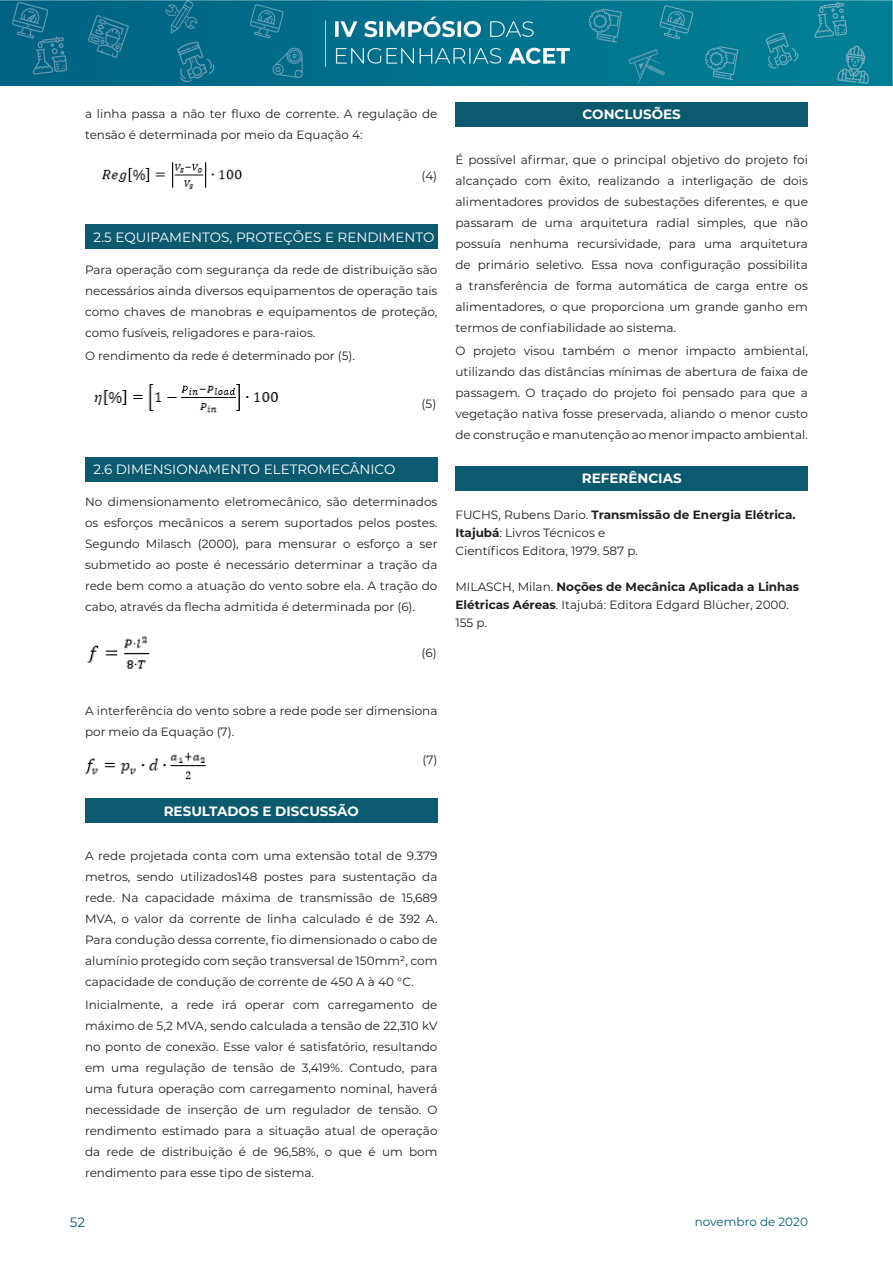
<style>
.page{position:relative;width:893px;height:1263px;background:#fff}
.page>*{position:absolute;margin:0;border:0;box-sizing:border-box;transform-origin:0 0}
.títulos_2{font:13.5px "Montserrat";color:#fff}
.títulos_1{font:700 13.5px "Montserrat";color:#fff}
.t1{font:13.5px "Montserrat";color:#0b5a6f}
.texto_-_sem_parágraf{font:12px/21px "Montserrat";color:#231f20;text-align:justify}
.referências{font:12px/18px "Montserrat";color:#231f20}
.referências-2{font:700 12px/18px "Montserrat";color:#231f20}
.t2{font:12px "Montserrat";color:#0b5a6f}
.s1{font-weight:400}
.s2{font-weight:700}
</style>
<div class="page">
<img style="left:0;top:0;width:893px;height:86px">
<div style="left:85px;top:224px;width:352px;height:25px;background:#0b5a6f"></div>
<div style="left:85px;top:457px;width:352px;height:25px;background:#0b5a6f"></div>
<div style="left:85px;top:798px;width:352px;height:25px;background:#0b5a6f"></div>
<img style="left:101px;top:162px;width:141px;height:28px">
<img style="left:93px;top:384px;width:186px;height:29px">
<img style="left:87px;top:636px;width:63px;height:33px">
<img style="left:85px;top:752px;width:121px;height:28px">
<div style="left:455px;top:102px;width:353px;height:25px;background:#0b5a6f"></div>
<div style="left:455px;top:466px;width:353px;height:25px;background:#0b5a6f"></div>
<p class="texto_-_sem_parágraf" style="left:85px;top:103px;width:354px">a linha passa a não ter fluxo de corrente. A regulação de tensão é determinada por meio da Equação 4:</p>
<p class="texto_-_sem_parágraf" style="left:422px;top:165px;width:17px">(4)</p>
<p class="títulos_2" style="left:94px;top:228px;width:342px">2.5 EQUIPAMENTOS, PROTEÇÕES E RENDIMENTO</p>
<p class="texto_-_sem_parágraf" style="left:85px;top:259px;width:354px">Para operação com segurança da rede de distribuição são necessários ainda diversos equipamentos de operação tais como chaves de manobras e equipamentos de proteção, como fusíveis, religadores e para-raios.</p>
<p class="texto_-_sem_parágraf" style="left:85px;top:345px;width:272px">O rendimento da rede é determinado por (5).</p>
<p class="texto_-_sem_parágraf" style="left:422px;top:392px;width:16px">(5)</p>
<p class="títulos_2" style="left:94px;top:460px;width:303px">2.6 DIMENSIONAMENTO ELETROMECÂNICO</p>
<p class="texto_-_sem_parágraf" style="left:85px;top:491px;width:354px">No dimensionamento eletromecânico, são determinados os esforços mecânicos a serem suportados pelos postes.<br>Segundo Milasch (2000), para mensurar o esforço a ser submetido ao poste é necessário determinar a tração da rede bem como a atuação do vento sobre ela. A tração do cabo, através da flecha admitida é determinada por (6).</p>
<p class="texto_-_sem_parágraf" style="left:422px;top:641px;width:17px">(6)</p>
<p class="títulos_1" style="left:583px;top:105px;width:100px">CONCLUSÕES</p>
<p class="texto_-_sem_parágraf" style="left:455px;top:148px;width:354px">É possível afirmar, que o principal objetivo do projeto foi alcançado com êxito, realizando a interligação de dois alimentadores providos de subestações diferentes, e que passaram de uma arquitetura radial simples, que não possuía nenhuma recursividade, para uma arquitetura de primário seletivo. Essa nova configuração possibilita a transferência de forma automática de carga entre os alimentadores, o que proporciona um grande ganho em termos de confiabilidade ao sistema.</p>
<p class="texto_-_sem_parágraf" style="left:455px;top:339px;width:354px">O projeto visou também o menor impacto ambiental, utilizando das distâncias mínimas de abertura de faixa de passagem. O traçado do projeto foi pensado para que a vegetação nativa fosse preservada, aliando o menor custo de construção e manutenção ao menor impacto ambiental.</p>
<p class="títulos_1" style="left:582px;top:469px;width:101px">REFERÊNCIAS</p>
<p class="referências-2" style="left:455px;top:505px;width:342px"><span class="s1">FUCHS, Rubens Dario.</span> Transmissão de Energia Elétrica.<br>Itajubá<span class="s1">: Livros Técnicos e</span></p>
<p class="referências" style="left:455px;top:542px;width:184px">Científicos Editora, 1979. 587 p.</p>
<p class="referências" style="left:455px;top:578px;width:345px">MILASCH, Milan. <span class="s2">Noções de Mecânica Aplicada a Linhas<br>Elétricas Aéreas</span>. Itajubá: Editora Edgard Blücher, 2000.<br>155 p.</p>
<p class="texto_-_sem_parágraf" style="left:85px;top:700px;width:354px">A interferência do vento sobre a rede pode ser dimensiona por meio da Equação (7).</p>
<p class="texto_-_sem_parágraf" style="left:422px;top:749px;width:16px">(7)</p>
<p class="títulos_1" style="left:164px;top:801px;width:197px">RESULTADOS E DISCUSSÃO</p>
<p class="texto_-_sem_parágraf" style="left:85px;top:845px;width:354px">A rede projetada conta com uma extensão total de 9.379 metros, sendo utilizados148 postes para sustentação da rede. Na capacidade máxima de transmissão de 15,689<br>MVA, o valor da corrente de linha calculado é de 392 A.<br>Para condução dessa corrente, fio dimensionado o cabo de alumínio protegido com seção transversal de 150mm², com capacidade de condução de corrente de 450 A à 40 °C.</p>
<p class="texto_-_sem_parágraf" style="left:85px;top:994px;width:354px">Inicialmente, a rede irá operar com carregamento de máximo de 5,2 MVA, sendo calculada a tensão de 22,310 kV no ponto de conexão. Esse valor é satisfatório, resultando em uma regulação de tensão de 3,419%. Contudo, para uma futura operação com carregamento nominal, haverá necessidade de inserção de um regulador de tensão. O rendimento estimado para a situação atual de operação da rede de distribuição é de 96,58%, o que é um bom rendimento para esse tipo de sistema.</p>
<p class="t1" style="left:70px;top:1213px;width:17px">52</p>
<p class="t2" style="left:695px;top:1214px;width:115px">novembro de 2020</p>
</div>
